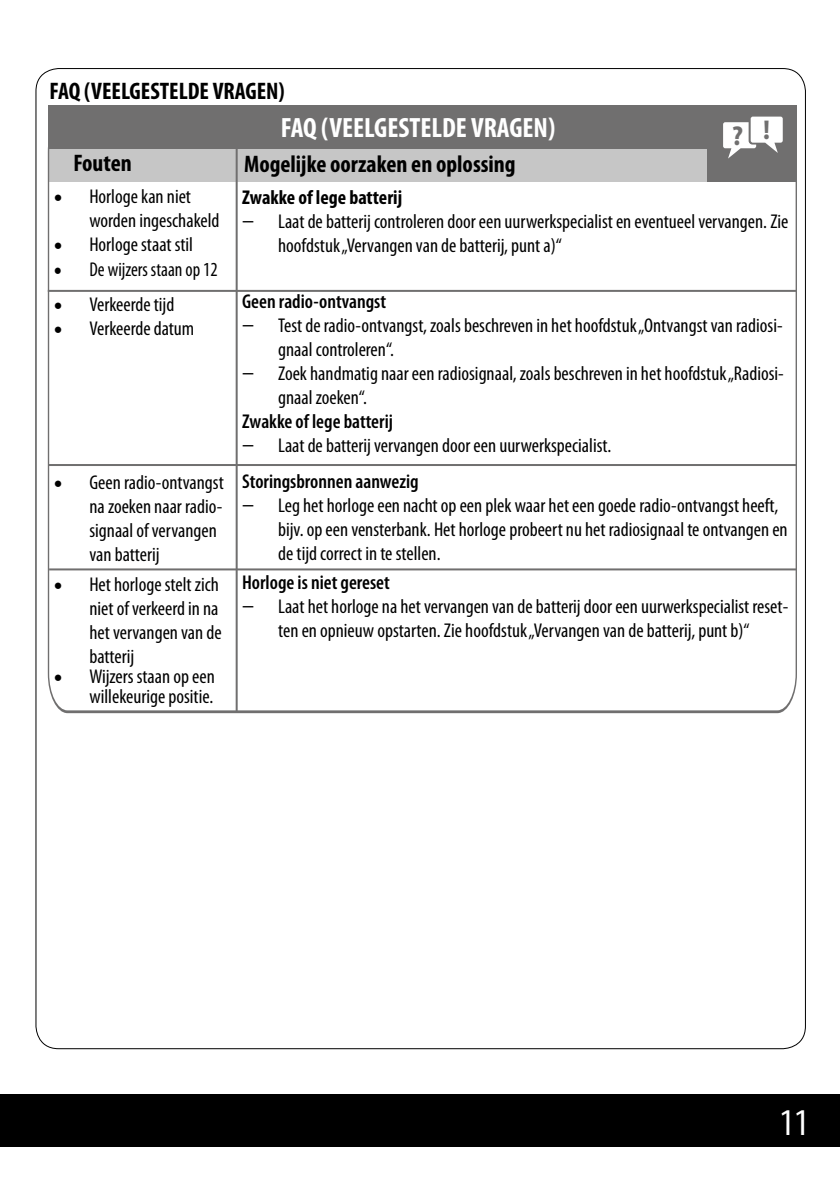
<style>
.page{position:relative;width:840px;height:1191px;background:#fff}
.page>*{position:absolute;margin:0;border:0;box-sizing:border-box;transform-origin:0 0}
.t1{font:condensed 38px "Myriad Pro";color:#fff}
.t2{font:700 condensed 28px "Myriad Pro";color:#fff}
.t3{font:700 27.2px "Myriad Pro";color:#706f6f;scale:.95 1}
.t4{font:700 condensed 24px "Myriad Pro";color:#000}
.t5{font:condensed 20px/24px "Myriad Pro";color:#000}
.t6{font:600 condensed 20px "Myriad Pro";color:#000}
.t7{font:700 condensed 20px "Myriad Pro";color:#000}
.t8{font:condensed 20px "Myriad Pro";color:#000;scale:.94 1}
.s1{font-family:"Minion Pro";font-stretch:normal;font-size:24px}
.s2{font-size:24px}
.s3{font-weight:600}
</style>
<div class="page">
<div style="left:0;top:1094px;width:839px;height:52px;background:#000"></div>
<svg style="left:48px;top:159px;width:748px;height:554px"></svg>
<div style="left:707px;top:111px;width:89px;height:70px;background:#706f6f"></div>
<svg style="left:48px;top:105px;width:748px;height:54px;background:#838282"></svg>
<hr style="left:48px;top:290px;width:748px;height:2px;background:#706f6f">
<hr style="left:235px;top:140px;width:2px;height:572px;background:#706f6f">
<hr style="left:48px;top:464px;width:748px;height:2px;background:#706f6f">
<hr style="left:49px;top:568px;width:747px;height:2px;background:#706f6f">
<p class="t4" style="left:50px;top:76px;width:236px">FAQ (VEELGESTELDE VRAGEN)</p>
<h2 class="t2" style="left:281px;top:111px;width:276px">FAQ (VEELGESTELDE VRAGEN)</h2>
<h3 class="t3" style="left:762px;top:114px;width:9px">!</h3>
<h3 class="t3" style="left:731px;top:121px;width:14px">?</h3>
<p class="t4" style="left:73px;top:148px;width:60px">Fouten</p>
<p class="t4" style="left:244px;top:149px;width:273px">Mogelijke oorzaken en oplossing</p>
<p class="t5" style="left:89px;top:185px;width:131px;text-indent:-36px"><span class="s1">•</span> Horloge kan niet worden ingeschakeld</p>
<p class="t5" style="left:53px;top:233px;width:141px"><span class="s1">•</span> Horloge staat stil</p>
<p class="t8" style="left:53px;top:257px;width:176px"><span class="s1">•</span> De wijzers staan op 12</p>
<p class="t5" style="left:53px;top:292px;width:122px"><span class="s1">•</span> Verkeerde tijd</p>
<p class="t5" style="left:53px;top:316px;width:142px"><span class="s1">•</span> Verkeerde datum</p>
<p class="t7" style="left:242px;top:185px;width:161px">Zwakke of lege batterij</p>
<p class="t5" style="left:278px;top:209px;width:511px;text-indent:-36px"><span class="s2">–</span> Laat de batterij controleren door een uurwerkspecialist en eventueel vervangen. Zie hoofdstuk „Vervangen van de batterij, punt a)“</p>
<p class="t6" style="left:242px;top:291px;width:145px">Geen radio-ontvangst</p>
<p class="t5" style="left:278px;top:313px;width:505px;text-indent:-36px"><span class="s2">–</span> Test de radio-ontvangst, zoals beschreven in het hoofdstuk „Ontvangst van radiosi&shy;gnaal controleren“.</p>
<p class="t5" style="left:278px;top:361px;width:507px;text-indent:-36px"><span class="s2">–</span> Zoek handmatig naar een radiosignaal, zoals beschreven in het hoofdstuk „Radiosi&shy;gnaal zoeken“.</p>
<p class="t6" style="left:242px;top:411px;width:152px">Zwakke of lege batterij</p>
<p class="t5" style="left:242px;top:428px;width:370px;line-height:35.4px"><span class="s2">–</span> Laat de batterij vervangen door een uurwerkspecialist.<br><span class="s3">Storingsbronnen aanwezig</span></p>
<p class="t5" style="left:278px;top:493px;width:510px;text-indent:-36px"><span class="s2">–</span> Leg het horloge een nacht op een plek waar het een goede radio-ontvangst heeft, bijv. op een vensterbank. Het horloge probeert nu het radiosignaal te ontvangen en de tijd correct in te stellen.</p>
<p class="t6" style="left:242px;top:572px;width:149px">Horloge is niet gereset</p>
<p class="t5" style="left:242px;top:594px;width:547px;text-align:center"><span class="s2">–</span> Laat het horloge na het vervangen van de batterij door een uurwerkspecialist reset&shy;ten en opnieuw opstarten. Zie hoofdstuk „Vervangen van de batterij, punt b)“</p>
<p class="t5" style="left:89px;top:470px;width:136px;text-indent:-36px"><span class="s1">•</span> Geen radio-ontvangst na zoeken naar radio&shy;signaal of vervangen van batterij</p>
<p class="t5" style="left:89px;top:572px;width:134px;text-indent:-36px"><span class="s1">•</span> Het horloge stelt zich niet of verkeerd in na het vervangen van de batterij</p>
<p class="t5" style="left:53px;top:666px;width:163px;line-height:20px;text-align:right"><span class="s1">•</span> Wijzers staan op een willekeurige positie.</p>
<h1 class="t1" style="left:779px;top:1099px;width:31px">11</h1>
</div>
